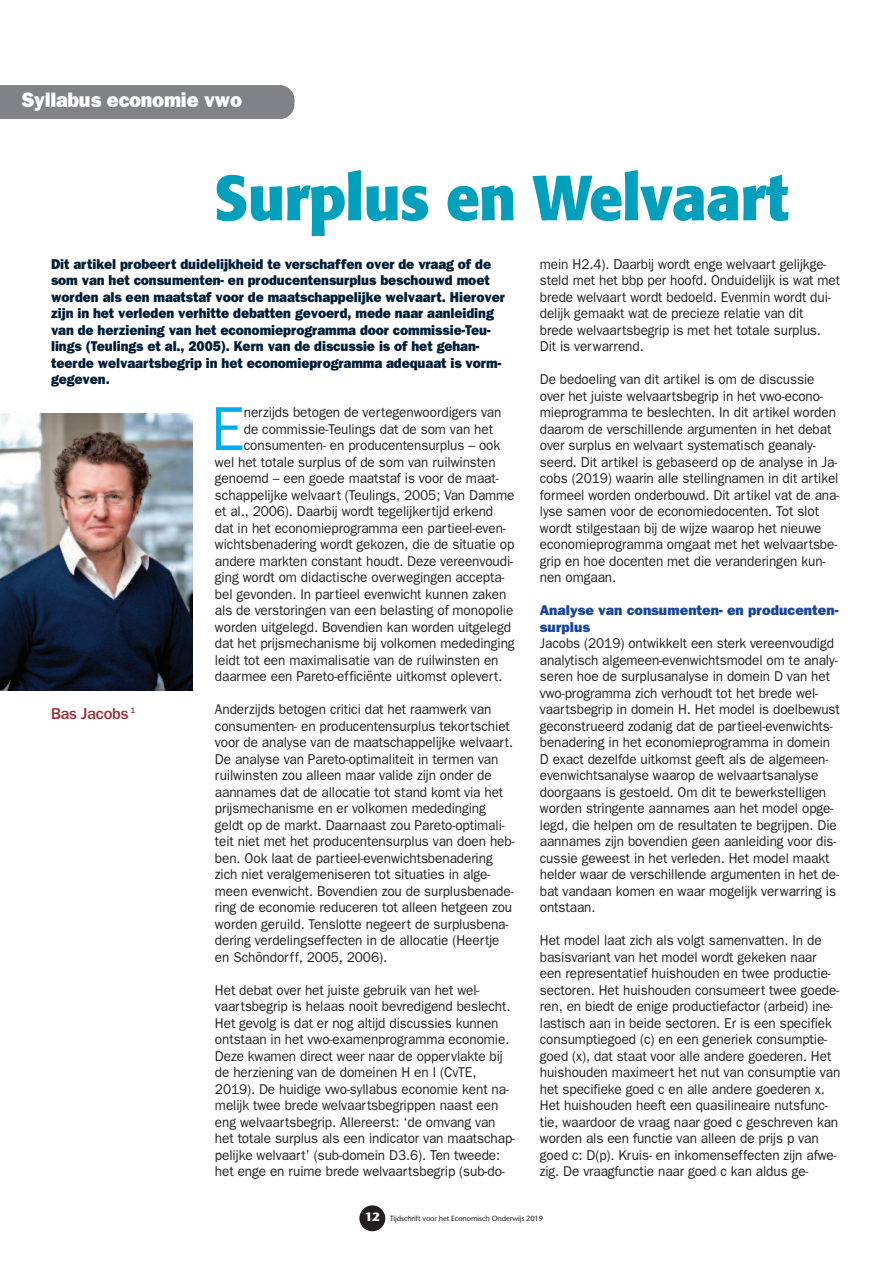
<style>
.page{position:relative;width:893px;height:1263px;background:#fff}
.page>*{position:absolute;margin:0;border:0;box-sizing:border-box;transform-origin:0 0}
.t1{font:700 63px "Formata";letter-spacing:-.01em;color:#009fbb;scale:.95 1}
.t2{font:62.4px "Franklin Gothic";color:#00aeef;scale:.95 1}
.t3{font:800 21px "Franklin Gothic";letter-spacing:-.01em;color:#fff;scale:.95 1}
.t4{font:500 15.75px "Franklin Gothic IT Cby BT";letter-spacing:-.01em;color:#982e33}
.t5{font:14.25px/16.5px "Franklin Gothic";letter-spacing:-.005em;color:#231f20;scale:.95 1}
.t6{font:800 14.25px/16.5px "Franklin Gothic";letter-spacing:-.005em;color:#001e38;scale:.95 1}
.t7{font:800 14.25px/16.5px "Franklin Gothic";color:#18469d}
.t8{font:7.5px "Stone Sans";letter-spacing:-.015em;color:#231f20}
.s1{font-weight:700;font-size:12px;color:#fff}
</style>
<div class="page">
<div style="left:359px;top:1205px;width:26px;height:26px;background:#231f20;border-radius:50%"></div>
<div style="left:0;top:85px;width:294px;height:34px;background:#808285"></div>
<img style="left:0;top:413px;width:192px;height:278px">
<h3 class="t3" style="left:21px;top:87px;width:234px">Syllabus economie vwo</h3>
<h1 class="t1" style="left:213px;top:171px;width:607px">Surplus en Welvaart</h1>
<p class="t6" style="left:51px;top:255px;width:479px">Dit artikel probeert duidelijkheid te verschaffen over de vraag of de som van het consumenten- en producentensurplus beschouwd moet worden als een maatstaf voor de maatschappelijke welvaart. Hierover zijn in het verleden verhitte debatten gevoerd, mede naar aanleiding van de herziening van het economieprogramma door commissie-Teu&shy;lings (Teulings et al., 2005). Kern van de discussie is of het gehan&shy;teerde welvaartsbegrip in het economieprogramma adequaat is vorm&shy;gegeven.</p>
<p class="t5" style="left:540px;top:255px;width:318px">mein H2.4). Daarbij wordt enge welvaart gelijkge&shy;steld met het bbp per hoofd. Onduidelijk is wat met brede welvaart wordt bedoeld. Evenmin wordt dui&shy;delijk gemaakt wat de precieze relatie van dit brede welvaartsbegrip is met het totale surplus.<br>Dit is verwarrend.</p>
<p class="t5" style="left:540px;top:371px;width:317px">De bedoeling van dit artikel is om de discussie over het juiste welvaartsbegrip in het vwo-econo&shy;mieprogramma te beslechten. In dit artikel worden daarom de verschillende argumenten in het debat over surplus en welvaart systematisch geanaly&shy;seerd. Dit artikel is gebaseerd op de analyse in Ja&shy;cobs (2019) waarin alle stellingnamen in dit artikel formeel worden onderbouwd. Dit artikel vat de ana&shy;lyse samen voor de economiedocenten. Tot slot wordt stilgestaan bij de wijze waarop het nieuwe economieprogramma omgaat met het welvaartsbe&shy;grip en hoe docenten met die veranderingen kun&shy;nen omgaan.</p>
<p class="t7" style="left:540px;top:602px;width:300px">Analyse van consumenten- en producenten&shy;surplus</p>
<p class="t5" style="left:540px;top:635px;width:317px">Jacobs (2019) ontwikkelt een sterk vereenvoudigd analytisch algemeen-evenwichtsmodel om te analy&shy;seren hoe de surplusanalyse in domein D van het vwo-programma zich verhoudt tot het brede wel&shy;vaartsbegrip in domein H. Het model is doelbewust geconstrueerd zodanig dat de partieel-evenwichts&shy;benadering in het economieprogramma in domein D exact dezelfde uitkomst geeft als de algemeen&shy;evenwichtsanalyse waarop de welvaartsanalyse doorgaans is gestoeld. Om dit te bewerkstelligen worden stringente aannames aan het model opge&shy;legd, die helpen om de resultaten te begrijpen. Die aannames zijn bovendien geen aanleiding voor dis&shy;cussie geweest in het verleden. Het model maakt helder waar de verschillende argumenten in het de&shy;bat vandaan komen en waar mogelijk verwarring is ontstaan.</p>
<p class="t5" style="left:540px;top:932px;width:318px">Het model laat zich als volgt samenvatten. In de basisvariant van het model wordt gekeken naar een representatief huishouden en twee productie&shy;sectoren. Het huishouden consumeert twee goede&shy;ren, en biedt de enige productiefactor (arbeid) ine&shy;lastisch aan in beide sectoren. Er is een specifiek consumptiegoed (c) en een generiek consumptie&shy;goed (x), dat staat voor alle andere goederen. Het huishouden maximeert het nut van consumptie van het specifieke goed c en alle andere goederen x.<br>Het huishouden heeft een quasilineaire nutsfunc&shy;tie, waardoor de vraag naar goed c geschreven kan worden als een functie van alleen de prijs p van goed c: D(p). Kruis- en inkomenseffecten zijn afwe&shy;zig. De vraagfunctie naar goed c kan aldus ge-</p>
<h2 class="t2" style="left:211px;top:392px;width:36px">E</h2>
<p class="t5" style="left:244px;top:404px;width:273px">nerzijds betogen de vertegenwoordigers van</p>
<p class="t5" style="left:244px;top:420px;width:264px">de commissie-Teulings dat de som van het</p>
<p class="t5" style="left:244px;top:437px;width:271px">consumenten- en producentensurplus – ook</p>
<p class="t5" style="left:215px;top:453px;width:297px">wel het totale surplus of de som van ruilwinsten</p>
<p class="t5" style="left:215px;top:470px;width:300px">genoemd – een goede maatstaf is voor de maat-</p>
<p class="t5" style="left:215px;top:486px;width:317px">schappelijke welvaart (Teulings, 2005; Van Damme</p>
<p class="t5" style="left:215px;top:503px;width:294px">et al., 2006). Daarbij wordt tegelijkertijd erkend</p>
<p class="t5" style="left:215px;top:519px;width:308px">dat in het economieprogramma een partieel-even-</p>
<p class="t5" style="left:215px;top:536px;width:317px">wichtsbenadering wordt gekozen, die de situatie op</p>
<p class="t5" style="left:215px;top:552px;width:315px">andere markten constant houdt. Deze vereenvoudi-</p>
<p class="t5" style="left:215px;top:569px;width:306px">ging wordt om didactische overwegingen accepta-</p>
<p class="t5" style="left:215px;top:585px;width:308px">bel gevonden. In partieel evenwicht kunnen zaken</p>
<p class="t5" style="left:215px;top:602px;width:316px">als de verstoringen van een belasting of monopolie</p>
<p class="t5" style="left:215px;top:618px;width:313px">worden uitgelegd. Bovendien kan worden uitgelegd</p>
<p class="t5" style="left:215px;top:635px;width:317px">dat het prijsmechanisme bij volkomen mededinging</p>
<p class="t5" style="left:215px;top:651px;width:300px">leidt tot een maximalisatie van de ruilwinsten en</p>
<p class="t5" style="left:215px;top:668px;width:304px">daarmee een Pareto-efficiënte uitkomst oplevert.</p>
<p class="t5" style="left:215px;top:701px;width:317px">Anderzijds betogen critici dat het raamwerk van consumenten- en producentensurplus tekortschiet voor de analyse van de maatschappelijke welvaart.<br>De analyse van Pareto-optimaliteit in termen van ruilwinsten zou alleen maar valide zijn onder de aannames dat de allocatie tot stand komt via het prijsmechanisme en er volkomen mededinging geldt op de markt. Daarnaast zou Pareto-optimali&shy;teit niet met het producentensurplus van doen heb&shy;ben. Ook laat de partieel-evenwichtsbenadering zich niet veralgemeniseren tot situaties in alge&shy;meen evenwicht. Bovendien zou de surplusbenade&shy;ring de economie reduceren tot alleen hetgeen zou worden geruild. Tenslotte negeert de surplusbena&shy;dering verdelingseffecten in de allocatie (Heertje en Schöndorff, 2005, 2006).</p>
<p class="t5" style="left:215px;top:981px;width:318px">Het debat over het juiste gebruik van het wel&shy;vaartsbegrip is helaas nooit bevredigend beslecht.<br>Het gevolg is dat er nog altijd discussies kunnen ontstaan in het vwo-examenprogramma economie.<br>Deze kwamen direct weer naar de oppervlakte bij de herziening van de domeinen H en I (CvTE, 2019). De huidige vwo-syllabus economie kent na&shy;melijk twee brede welvaartsbegrippen naast een eng welvaartsbegrip. Allereerst: ‘de omvang van het totale surplus als een indicator van maatschap&shy;pelijke welvaart’ (sub-domein D3.6). Ten tweede: het enge en ruime brede welvaartsbegrip (sub-do-</p>
<p class="t8" style="left:365px;top:1215px;width:180px"><span class="s1">12</span> Tijdschrift voor het Economisch Onderwijs 2019</p>
<p class="t4" style="left:51px;top:708px;width:86px">Bas Jacobs <sup>1</sup></p>
</div>
